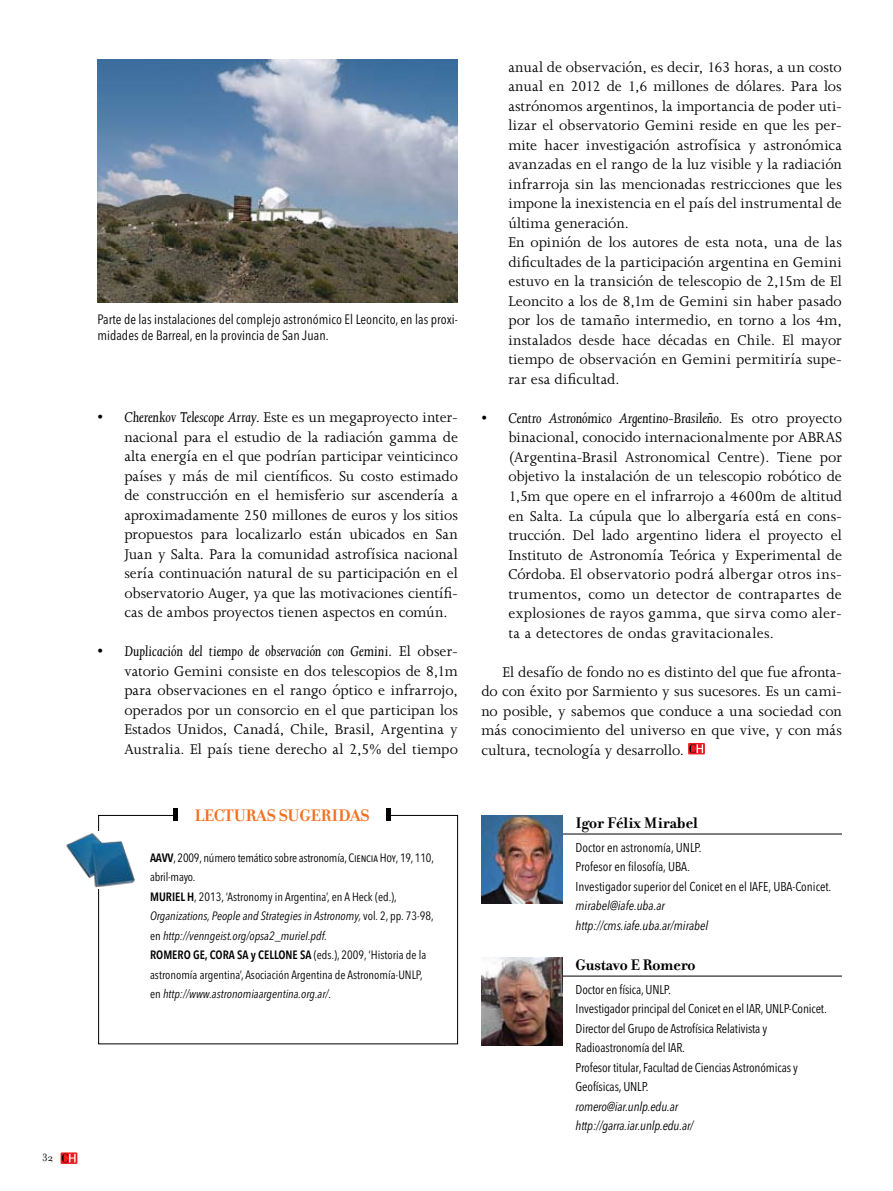
<style>
.page{position:relative;width:893px;height:1191px;background:#fff}
.page>*{position:absolute;margin:0;border:0;box-sizing:border-box;transform-origin:0 0}
.t1{font:700 18px "Filosofia";letter-spacing:-.015em;color:#f37021}
.t2{font:700 16.5px "Filosofia";color:#000}
.t3{font:16.2px/19.5px "Joanna";letter-spacing:.01em;color:#000;text-align:justify}
.t4{font:condensed 13.5px/16.5px "Avenir Next LT Pro";letter-spacing:.005em;color:#000}
.t5{font:condensed 12.75px/19.5px "Avenir Next LT Pro";letter-spacing:-.01em;color:#000}
.t6{font:italic condensed 12.75px/19.5px "Avenir Next LT Pro";letter-spacing:-.01em;color:#000}
.t7{font:condensed 12px/19.5px "Avenir Next LT Pro";color:#000}
.t8{font:11.25px "Filosofia";color:#000}
.s1{font-style:italic}
.s2{font-weight:600}
</style>
<div class="page">
<div style="left:688px;top:743px;width:17px;height:11px;background:#ed2830"></div>
<svg style="left:689px;top:744px;width:14px;height:9px"></svg>
<img style="left:97px;top:60px;width:361px;height:242px">
<div style="left:98px;top:815px;width:360px;height:229px;border:1px solid #000"></div>
<div style="left:176px;top:798px;width:212px;height:36px;background:#fff"></div>
<div style="left:386px;top:808px;width:5px;height:12px;background:#000"></div>
<div style="left:173px;top:808px;width:5px;height:12px;background:#000"></div>
<img style="left:66px;top:831px;width:69px;height:58px">
<hr style="left:554px;top:975px;width:288px;height:1px;background:#000">
<hr style="left:554px;top:833px;width:288px;height:1px;background:#000">
<img style="left:481px;top:815px;width:81px;height:88px">
<img style="left:481px;top:957px;width:81px;height:88px">
<svg style="left:61px;top:1152px;width:16px;height:12px"></svg>
<svg style="left:62px;top:1153px;width:14px;height:9px"></svg>
<p class="t8" style="left:43px;top:1151px;width:12px">32</p>
<p class="t4" style="left:97px;top:311px;width:362px">Parte de las instalaciones del complejo astronómico El Leoncito, en las proxi&shy;midades de Barreal, en la provincia de San Juan.</p>
<p class="t3" style="left:124px;top:407px;width:335px;text-indent:-27px"><span class="s1">• Cherenkov Telescope Array.</span> Este es un megaproyecto inter&shy;nacional para el estudio de la radiación gamma de alta energía en el que podrían participar veinticinco países y más de mil científicos. Su costo estimado de construcción en el hemisferio sur ascendería a aproximadamente 250 millones de euros y los sitios propuestos para localizarlo están ubicados en San Juan y Salta. Para la comunidad astrofísica nacional sería continuación natural de su participación en el observatorio Auger, ya que las motivaciones científi&shy;cas de ambos proyectos tienen aspectos en común.</p>
<p class="t3" style="left:124px;top:642px;width:335px;text-indent:-27px"><span class="s1">• Duplicación del tiempo de observación con Gemini</span>. El obser&shy;vatorio Gemini consiste en dos telescopios de 8,1m para observaciones en el rango óptico e infrarrojo, operados por un consorcio en el que participan los Estados Unidos, Canadá, Chile, Brasil, Argentina y Australia. El país tiene derecho al 2,5% del tiempo</p>
<p class="t1" style="left:194px;top:804px;width:177px">Lecturas sugeridas</p>
<p class="t7" style="left:150px;top:847px;width:285px"><span class="s2">AAVV</span>, 2009, número temático sobre astronomía, Ciencia Hoy, 19, 110, abril-mayo.<br><span class="s2">MURIEL H</span>, 2013, ‘Astronomy in Argentina’, en A Heck (ed.), <span class="s1">Organizations, People and Strategies in Astronomy,</span> vol. 2, pp. 73-98, en <span class="s1">http://venngeist.org/opsa2_muriel.pdf.<br></span><span class="s2">ROMERO GE, CORA SA y CELLONE SA</span> (eds.), 2009, ‘Historia de la astronomía argentina’, Asociación Argentina de Astronomía-UNLP, en <span class="s1">http://www.astronomiaargentina.org.ar/.</span></p>
<p class="t3" style="left:508px;top:57px;width:335px;text-align:left">anual de observación, es decir, 163 horas, a un costo anual en 2012 de 1,6 millones de dólares. Para los astrónomos argentinos, la importancia de poder uti&shy;lizar el observatorio Gemini reside en que les per&shy;mite hacer investigación astrofísica y astronómica avanzadas en el rango de la luz visible y la radiación infrarroja sin las mencionadas restricciones que les impone la inexistencia en el país del instrumental de última generación.<br>En opinión de los autores de esta nota, una de las dificultades de la participación argentina en Gemini estuvo en la transición de telescopio de 2,15m de El Leoncito a los de 8,1m de Gemini sin haber pasado por los de tamaño intermedio, en torno a los 4m, instalados desde hace décadas en Chile. El mayor tiempo de observación en Gemini permitiría supe&shy;rar esa dificultad.</p>
<p class="t3" style="left:508px;top:408px;width:335px;text-indent:-27px"><span class="s1">• Centro Astronómico Argentino-Brasileño</span>. Es otro proyecto binacional, conocido internacionalmente por ABRAS (Argentina-Brasil Astronomical Centre). Tiene por objetivo la instalación de un telescopio robótico de 1,5m que opere en el infrarrojo a 4600m de altitud en Salta. La cúpula que lo albergaría está en cons&shy;trucción. Del lado argentino lidera el proyecto el Instituto de Astronomía Teórica y Experimental de Córdoba. El observatorio podrá albergar otros ins&shy;trumentos, como un detector de contrapartes de explosiones de rayos gamma, que sirva como aler&shy;ta a detectores de ondas gravitacionales.</p>
<p class="t3" style="left:481px;top:662px;width:362px;text-indent:21px">El desafío de fondo no es distinto del que fue afronta&shy;do con éxito por Sarmiento y sus sucesores. Es un cami&shy;no posible, y sabemos que conduce a una sociedad con más conocimiento del universo en que vive, y con más cultura, tecnología y desarrollo.</p>
<p class="t2" style="left:576px;top:812px;width:124px">Igor Félix Mirabel</p>
<p class="t5" style="left:576px;top:837px;width:257px">Doctor en astronomía, UNLP.<br>Profesor en filosofía, UBA.<br>Investigador superior del Conicet en el IAFE, UBA-Conicet.</p>
<p class="t6" style="left:576px;top:895px;width:134px">mirabel@iafe.uba.ar http://cms.iafe.uba.ar/mirabel</p>
<p class="t2" style="left:576px;top:954px;width:121px">Gustavo E Romero</p>
<p class="t5" style="left:576px;top:979px;width:253px">Doctor en física, UNLP.<br>Investigador principal del Conicet en el IAR, UNLP-Conicet.<br>Director del Grupo de Astrofísica Relativista y Radioastronomía del IAR.<br>Profesor titular, Facultad de Ciencias Astronómicas y Geofísicas, UNLP.</p>
<p class="t6" style="left:576px;top:1096px;width:119px">romero@iar.unlp.edu.ar http://garra.iar.unlp.edu.ar/</p>
</div>
